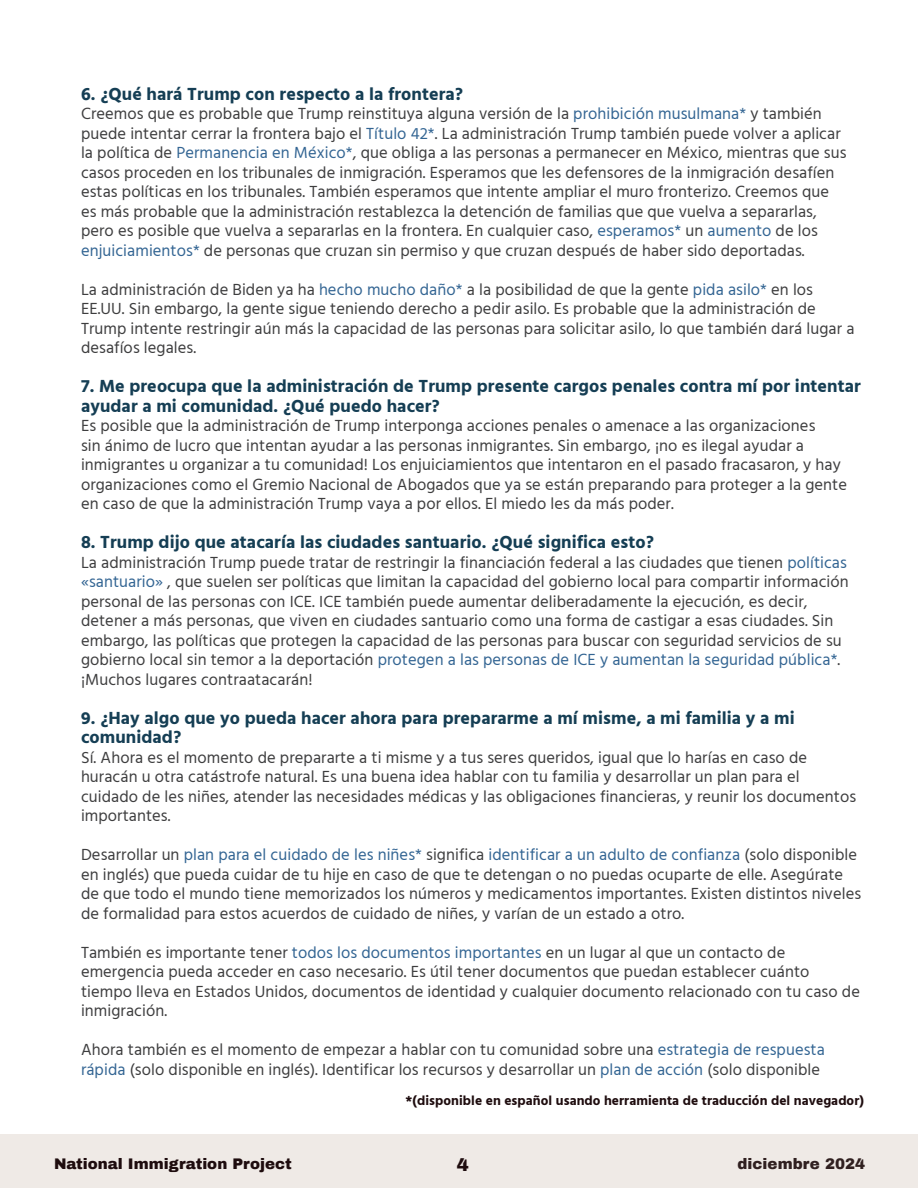
<style>
.page{position:relative;width:918px;height:1188px;background:#fff}
.page>*{position:absolute;margin:0;border:0;box-sizing:border-box;transform-origin:0 0}
.QUESTION{font:700 18px/19.5px "Hind";letter-spacing:.005em;color:#153e54}
.Paragraph{font:700 18px/19.5px "Hind";letter-spacing:.005em;color:#153e54}
.t1{font:900 18px "Archivo";color:#1e0c0e}
.Paragraph-2{font:16.5px/19.5px "Hind";letter-spacing:.005em;color:#3e3e3f}
.t2{font:900 15px "Archivo";color:#1e0c0e}
.t3{font:900 15px "Archivo";letter-spacing:.005em;color:#302020}
.Paragraph-3{font:700 13.5px "Hind";letter-spacing:.005em;color:#1e0c0e}
.s1{color:#336593}
</style>
<div class="page">
<div style="left:0;top:1135px;width:918px;height:53px;background:#efeae6"></div>
<p class="QUESTION" style="left:81px;top:84px;width:384px">6. ¿Qué hará Trump con respecto a la frontera?</p>
<p class="Paragraph-2" style="left:81px;top:105px;width:767px">Creemos que es probable que Trump reinstituya alguna versión de la <span class="s1">prohibición musulmana*</span> y también puede intentar cerrar la frontera bajo el <span class="s1">Título 42*</span>. La administración Trump también puede volver a aplicar la política de <span class="s1">Permanencia en México*</span>, que obliga a las personas a permanecer en México, mientras que sus casos proceden en los tribunales de inmigración. Esperamos que les defensores de la inmigración desafíen estas políticas en los tribunales. También esperamos que intente ampliar el muro fronterizo. Creemos que es más probable que la administración restablezca la detención de familias que que vuelva a separarlas, pero es posible que vuelva a separarlas en la frontera. En cualquier caso, <span class="s1">esperamos*</span> un <span class="s1">aumento</span> de los <span class="s1">enjuiciamientos*</span> de personas que cruzan sin permiso y que cruzan después de haber sido deportadas.</p>
<p class="Paragraph-2" style="left:81px;top:281px;width:775px">La administración de Biden ya ha <span class="s1">hecho mucho daño*</span> a la posibilidad de que la gente <span class="s1">pida asilo*</span> en los EE.UU. Sin embargo, la gente sigue teniendo derecho a pedir asilo. Es probable que la administración de Trump intente restringir aún más la capacidad de las personas para solicitar asilo, lo que también dará lugar a desafíos legales.</p>
<p class="Paragraph" style="left:81px;top:377px;width:781px">7. Me preocupa que la administración de Trump presente cargos penales contra mí por intentar ayudar a mi comunidad. ¿Qué puedo hacer?</p>
<p class="Paragraph-2" style="left:81px;top:417px;width:768px">Es posible que la administración de Trump interponga acciones penales o amenace a las organizaciones<br>sin ánimo de lucro que intentan ayudar a las personas inmigrantes. Sin embargo, ¡no es ilegal ayudar a inmigrantes u organizar a tu comunidad! Los enjuiciamientos que intentaron en el pasado fracasaron, y hay organizaciones como el Gremio Nacional de Abogados que ya se están preparando para proteger a la gente en caso de que la administración Trump vaya a por ellos. El miedo les da más poder.</p>
<p class="QUESTION" style="left:81px;top:533px;width:574px">8. Trump dijo que atacaría las ciudades santuario. ¿Qué significa esto?</p>
<p class="Paragraph-2" style="left:81px;top:554px;width:769px">La administración Trump puede tratar de restringir la financiación federal a las ciudades que tienen <span class="s1">políticas «santuario»</span> , que suelen ser políticas que limitan la capacidad del gobierno local para compartir información personal de las personas con ICE. ICE también puede aumentar deliberadamente la ejecución, es decir, detener a más personas, que viven en ciudades santuario como una forma de castigar a esas ciudades. Sin embargo, las políticas que protegen la capacidad de las personas para buscar con seguridad servicios de su gobierno local sin temor a la deportación <span class="s1">protegen a las personas de ICE y aumentan la seguridad pública*</span>. ¡Muchos lugares contraatacarán!</p>
<p class="QUESTION" style="left:81px;top:708px;width:715px">9. ¿Hay algo que yo pueda hacer ahora para prepararme a mí misme, a mi familia y a mi comunidad?</p>
<p class="Paragraph-2" style="left:81px;top:749px;width:777px">Sí. Ahora es el momento de prepararte a ti misme y a tus seres queridos, igual que lo harías en caso de huracán u otra catástrofe natural. Es una buena idea hablar con tu familia y desarrollar un plan para el cuidado de les niñes, atender las necesidades médicas y las obligaciones financieras, y reunir los documentos importantes.</p>
<p class="Paragraph-2" style="left:81px;top:846px;width:782px">Desarrollar un <span class="s1">plan para el cuidado de les niñes*</span> significa <span class="s1">identificar a un adulto de confianza</span> (solo disponible en inglés) que pueda cuidar de tu hije en caso de que te detengan o no puedas ocuparte de elle. Asegúrate de que todo el mundo tiene memorizados los números y medicamentos importantes. Existen distintos niveles de formalidad para estos acuerdos de cuidado de niñes, y varían de un estado a otro.</p>
<p class="Paragraph-2" style="left:81px;top:944px;width:780px">También es importante tener <span class="s1">todos los documentos importantes</span> en un lugar al que un contacto de emergencia pueda acceder en caso necesario. Es útil tener documentos que puedan establecer cuánto tiempo lleva en Estados Unidos, documentos de identidad y cualquier documento relacionado con tu caso de inmigración.</p>
<p class="Paragraph-2" style="left:81px;top:1041px;width:745px">Ahora también es el momento de empezar a hablar con tu comunidad sobre una <span class="s1">estrategia de respuesta rápida</span> (solo disponible en inglés). Identificar los recursos y desarrollar un <span class="s1">plan de acción</span> (solo disponible</p>
<p class="Paragraph-3" style="left:406px;top:1092px;width:460px">*(disponible en español usando herramienta de traducción del navegador)</p>
<p class="t2" style="left:54px;top:1154px;width:239px">National Immigration Project</p>
<p class="t1" style="left:457px;top:1154px;width:14px">4</p>
<p class="t3" style="left:737px;top:1154px;width:129px">diciembre 2024</p>
</div>
